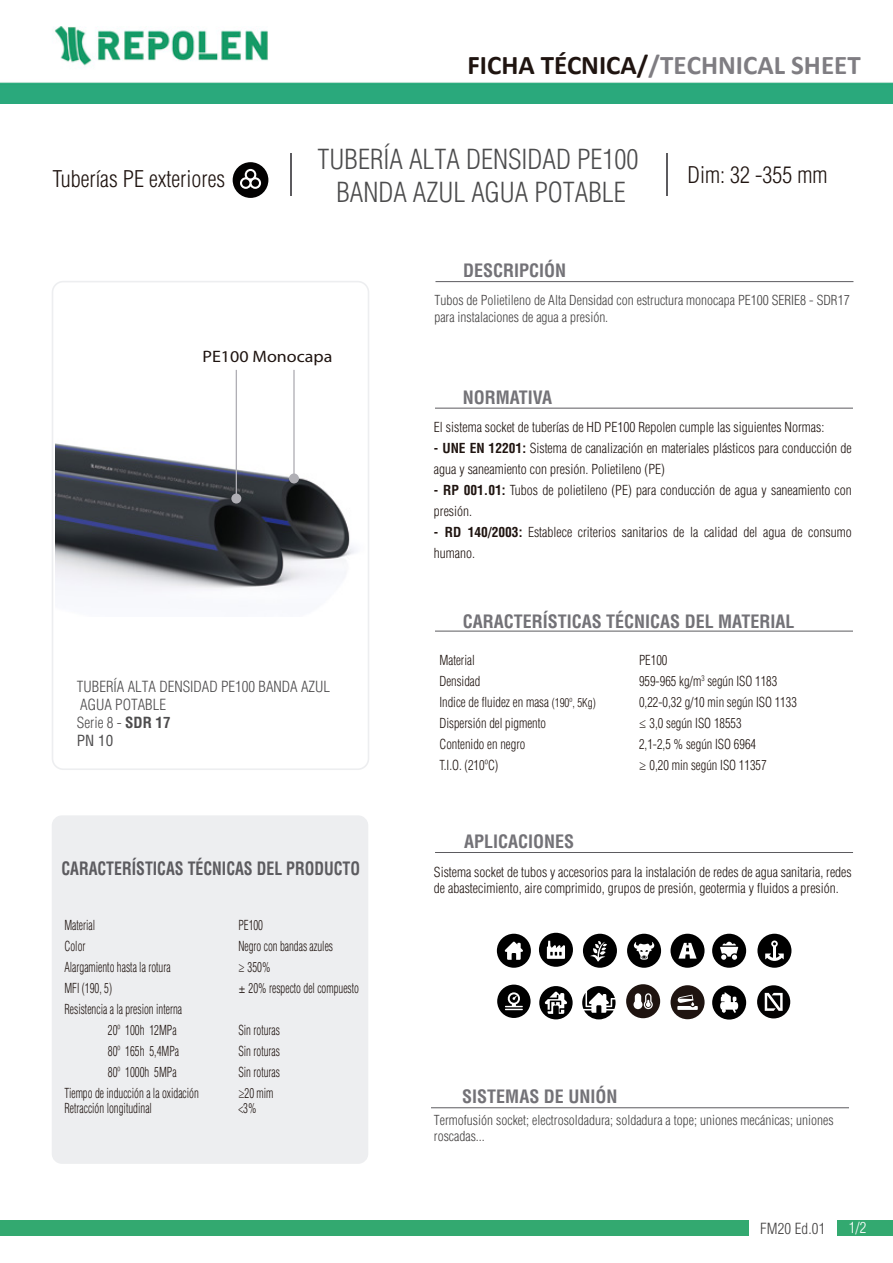
<style>
.page{position:relative;width:893px;height:1263px;background:#fff}
.page>*{position:absolute;margin:0;border:0;box-sizing:border-box;transform-origin:0 0}
.t1{font:300 condensed 27px/32.4px "Helvetica";color:#4c4c4d;text-align:center}
.t2{font:700 27px "Calibri";color:#7f7d82}
.t3{font:300 condensed 22.5px "Helvetica";color:#1f1410}
.t4{font:700 condensed 18px "Helvetica";color:#737277}
.t5{font:700 condensed 18px "Helvetica";color:#5c5b5f;scale:.88 1}
.t6{font:16.5px "Myriad Pro";color:#1f1410;scale:1.09 1}
.t7{font:300 condensed 15px/18px "Helvetica";color:#4d4c4d}
.t8{font:300 condensed 15px "Helvetica";letter-spacing:.01em;color:#434141}
.t9{font:300 condensed 15px "Helvetica";color:#fff}
.t10{font:300 condensed 13.5px/21px "Helvetica";color:#1f1410}
.t11{font:300 condensed 13.5px/21px "Helvetica";color:#1f1410;scale:.81 1}
.t12{font:300 condensed 13.5px "Helvetica";color:#1f1410;scale:.92 1}
.t13{font:300 condensed 13.5px/16.2px "Helvetica";color:#434141}
.s1{color:#1f1410}
.s2{font-weight:700}
.s3{font-weight:400}
.s4{font-stretch:normal}
.s5{font-size:12px}
</style>
<div class="page">
<img style="left:56px;top:418px;width:300px;height:173px">
<hr style="left:666px;top:154px;width:1px;height:42px;background:#5c5b5f">
<hr style="left:291px;top:154px;width:1px;height:42px;background:#5c5b5f">
<svg style="left:233px;top:162px;width:35px;height:36px"></svg>
<div style="left:242px;top:179px;width:7px;height:8px;background:#030202;border-radius:50%"></div>
<div style="left:247px;top:171px;width:7px;height:7px;background:#030202;border-radius:50%"></div>
<div style="left:252px;top:179px;width:7px;height:8px;background:#030202;border-radius:50%"></div>
<svg style="left:757px;top:985px;width:33px;height:33px"></svg>
<svg style="left:670px;top:934px;width:34px;height:34px"></svg>
<svg style="left:497px;top:984px;width:34px;height:34px"></svg>
<svg style="left:497px;top:934px;width:34px;height:34px"></svg>
<svg style="left:627px;top:934px;width:34px;height:34px"></svg>
<svg style="left:712px;top:934px;width:34px;height:34px"></svg>
<svg style="left:539px;top:986px;width:34px;height:33px"></svg>
<svg style="left:712px;top:985px;width:34px;height:34px"></svg>
<svg style="left:582px;top:986px;width:34px;height:33px"></svg>
<svg style="left:757px;top:934px;width:34px;height:34px"></svg>
<svg style="left:583px;top:934px;width:34px;height:34px"></svg>
<svg style="left:539px;top:933px;width:34px;height:34px"></svg>
<svg style="left:626px;top:984px;width:34px;height:34px"></svg>
<svg style="left:671px;top:985px;width:34px;height:34px"></svg>
<div style="left:52px;top:281px;width:317px;height:489px;border:2px solid #edeef0;border-radius:11px"></div>
<div style="left:0;top:1220px;width:748px;height:15px;background:#33a970"></div>
<div style="left:837px;top:1220px;width:56px;height:15px;background:#33a970"></div>
<div style="left:52px;top:816px;width:316px;height:347px;background:#edeef0;border-radius:9px"></div>
<div style="left:52px;top:815px;width:316px;height:349px;border:1px solid #edeef0;border-radius:9px"></div>
<img style="left:0;top:27px;width:893px;height:76px">
<hr style="left:431px;top:1107px;width:418px;height:1px;background:#5c5b5f">
<hr style="left:293px;top:370px;width:2px;height:109px;background:#b0afb5">
<div style="left:289px;top:473px;width:10px;height:10px;background:#b0afb5;border-radius:50%"></div>
<hr style="left:236px;top:370px;width:1px;height:129px;background:#b0afb5">
<div style="left:231px;top:493px;width:10px;height:10px;background:#b0afb5;border-radius:50%"></div>
<hr style="left:435px;top:281px;width:418px;height:1px;background:#5c5b5f">
<hr style="left:435px;top:408px;width:418px;height:1px;background:#5c5b5f">
<hr style="left:435px;top:631px;width:418px;height:1px;background:#5c5b5f">
<hr style="left:435px;top:852px;width:418px;height:1px;background:#5c5b5f">
<h2 class="t3" style="left:52px;top:165px;width:174px">Tuberías PE exteriores</h2>
<h1 class="t2" style="left:468px;top:48px;width:395px"><span class="s1">FICHA TÉCNICA/</span>/TECHNICAL SHEET</h1>
<h1 class="t1" style="left:318px;top:143px;width:322px">TUBERÍA ALTA DENSIDAD PE100<br>BANDA AZUL AGUA POTABLE</h1>
<h3 class="t4" style="left:463px;top:259px;width:105px">DESCRIPCIÓN</h3>
<h2 class="t3" style="left:688px;top:161px;width:141px">Dim: 32 -355 mm</h2>
<p class="t13" style="left:434px;top:292px;width:417px">Tubos de Polietileno de Alta Densidad con estructura monocapa PE100 SERIE8 - SDR17 para instalaciones de agua a presión.</p>
<p class="t6" style="left:203px;top:346px;width:121px">PE100 Monocapa</p>
<p class="t7" style="left:77px;top:678px;width:255px">TUBERÍA ALTA DENSIDAD PE100 BANDA AZUL<br>AGUA POTABLE<br>Serie 8 - <span class="s2">SDR 17<br></span><span class="s3">PN 10</span></p>
<h3 class="t5" style="left:61px;top:857px;width:341px">CARACTERÍSTICAS TÉCNICAS DEL PRODUCTO</h3>
<p class="t11" style="left:64px;top:914px;width:40px">Material</p>
<p class="t11" style="left:238px;top:914px;width:32px">PE100</p>
<p class="t11" style="left:64px;top:935px;width:28px">Color</p>
<p class="t11" style="left:238px;top:935px;width:119px">Negro con bandas azules</p>
<p class="t11" style="left:64px;top:956px;width:133px">Alargamiento hasta la rotura</p>
<p class="t11" style="left:238px;top:956px;width:41px"><span class="s4">≥</span> 350%</p>
<p class="t11" style="left:64px;top:977px;width:60px">MFI (190, 5)</p>
<p class="t11" style="left:238px;top:977px;width:150px"><span class="s4">±</span> 20% respecto del compuesto</p>
<p class="t11" style="left:108px;top:998px;width:93px;text-indent:-43px">Resistencia a la presion interna<br>20º 100h 12MPa</p>
<p class="t11" style="left:238px;top:1019px;width:53px">Sin roturas</p>
<p class="t11" style="left:108px;top:1040px;width:89px">80º 165h 5,4MPa</p>
<p class="t11" style="left:238px;top:1040px;width:53px">Sin roturas</p>
<p class="t11" style="left:108px;top:1061px;width:86px">80º 1000h 5MPa</p>
<p class="t11" style="left:238px;top:1061px;width:53px">Sin roturas</p>
<p class="t11" style="left:64px;top:1082px;width:167px">Tiempo de inducción a la oxidación</p>
<p class="t11" style="left:238px;top:1082px;width:45px"><span class="s4">≥</span>20 mim</p>
<p class="t11" style="left:64px;top:1097px;width:110px">Retracción longitudinal</p>
<p class="t11" style="left:238px;top:1097px;width:24px">&lt;3%</p>
<h3 class="t4" style="left:463px;top:386px;width:91px">NORMATIVA</h3>
<p class="t10" style="left:434px;top:416px;width:392px">El sistema socket de tuberías de HD PE100 Repolen cumple las siguientes Normas:</p>
<p class="t10" style="left:434px;top:437px;width:419px"><span class="s2">- UNE EN 12201:</span> Sistema de canalización en materiales plásticos para conducción de agua y saneamiento con presión. Polietileno (PE)</p>
<p class="t10" style="left:434px;top:480px;width:419px"><span class="s2">- RP 001.01:</span> Tubos de polietileno (PE) para conducción de agua y saneamiento con presión.</p>
<p class="t10" style="left:434px;top:522px;width:419px"><span class="s2">- RD 140/2003:</span> Establece criterios sanitarios de la calidad del agua de consumo humano.</p>
<h3 class="t4" style="left:463px;top:610px;width:333px">CARACTERÍSTICAS TÉCNICAS DEL MATERIAL</h3>
<p class="t12" style="left:439px;top:651px;width:40px">Material</p>
<p class="t12" style="left:639px;top:651px;width:32px">PE100</p>
<p class="t12" style="left:439px;top:672px;width:46px">Densidad</p>
<p class="t12" style="left:639px;top:672px;width:152px">959-965 kg/m<sup>3</sup> según ISO 1183</p>
<p class="t12" style="left:439px;top:693px;width:171px">Indice de fluidez en masa <span class="s5">(190º, 5Kg)</span></p>
<p class="t12" style="left:639px;top:693px;width:173px">0,22-0,32 g/10 min según ISO 1133</p>
<p class="t12" style="left:439px;top:714px;width:117px">Dispersión del pigmento</p>
<p class="t12" style="left:639px;top:714px;width:113px"><span class="s4">≤</span> 3,0 según ISO 18553</p>
<p class="t12" style="left:439px;top:736px;width:95px">Contenido en negro</p>
<p class="t12" style="left:639px;top:736px;width:129px">2,1-2,5 % según ISO 6964</p>
<p class="t12" style="left:439px;top:757px;width:66px">T.I.O. (210ºC)</p>
<p class="t12" style="left:639px;top:757px;width:140px"><span class="s4">≥</span> 0,20 min según ISO 11357</p>
<h3 class="t4" style="left:464px;top:830px;width:112px">APLICACIONES</h3>
<p class="t10" style="left:434px;top:864px;width:419px;line-height:16.2px">Sistema socket de tubos y accesorios para la instalación de redes de agua sanitaria, redes de abastecimiento, aire comprimido, grupos de presión, geotermia y fluidos a presión.</p>
<h3 class="t4" style="left:462px;top:1085px;width:157px">SISTEMAS DE UNIÓN</h3>
<p class="t13" style="left:434px;top:1112px;width:401px">Termofusión socket; electrosoldadura; soldadura a tope; uniones mecánicas; uniones roscadas...</p>
<p class="t8" style="left:760px;top:1219px;width:67px">FM20 Ed.01</p>
<p class="t9" style="left:849px;top:1218px;width:19px">1/2</p>
</div>
